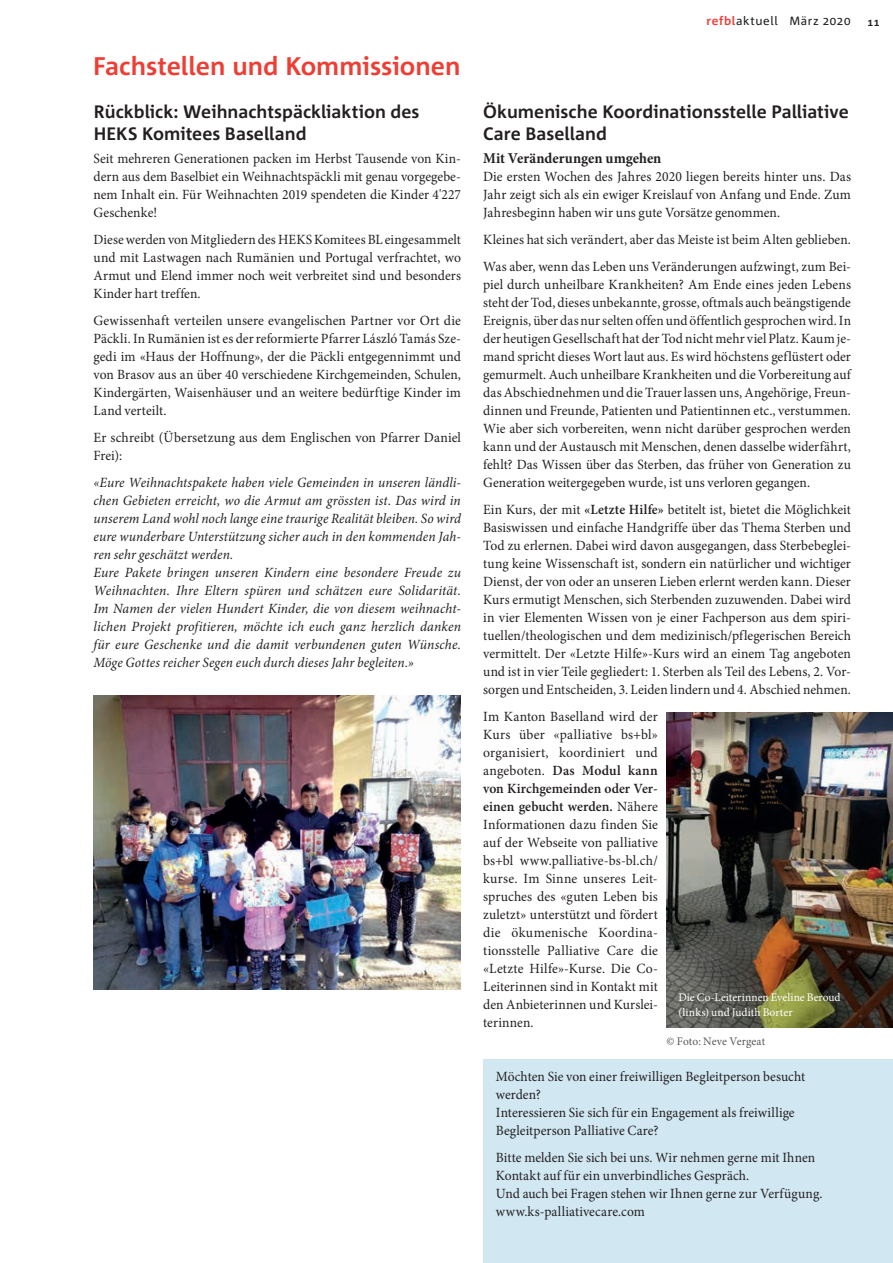
<style>
.page{position:relative;width:893px;height:1263px;background:#fff}
.page>*{position:absolute;margin:0;border:0;box-sizing:border-box;transform-origin:0 0}
.t1{font:700 25.5px "Corpid C1";color:#ee3e34}
.t2{font:700 18px/21.6px "Corpid C1";color:#231f20}
.t3{font:700 15px "Minion Pro";color:#231f20;scale:.96 1}
.t4{font:14.1px/18px "Minion Pro";color:#231f20;text-align:justify}
.t5{font:14.1px/18px "Minion Pro";color:#231f20;text-align:justify;scale:.96 1}
.t6{font:italic 14.1px/18px "Minion Pro";letter-spacing:.01em;color:#231f20;scale:.96 1}
.t7{font:12px "Corpid C1";letter-spacing:.05em;color:#231f20}
.t8{font:11.7px/15px "Minion Pro";color:#fff}
.t9{font:11.7px "Minion Pro";letter-spacing:.005em;color:#57585a}
.t10{font:700 10.5px "Corpid C1";color:#231f20}
.s1{font-weight:700;color:#ee3e34}
.s2{font-weight:600}
</style>
<div class="page">
<div style="left:483px;top:1060px;width:410px;height:203px;background:#d1e7f2"></div>
<img style="left:94px;top:696px;width:367px;height:294px">
<img style="left:666px;top:713px;width:227px;height:315px">
<h1 class="t1" style="left:93px;top:50px;width:369px">Fachstellen und Kommissionen</h1>
<p class="t2" style="left:94px;top:101px;width:327px">Rückblick: Weihnachtspäckliaktion des<br>HEKS Komitees Baselland</p>
<p class="t5" style="left:94px;top:150px;width:384px">Seit mehreren Generationen packen im Herbst Tausende von Kin&shy;dern aus dem Baselbiet ein Weihnachtspäckli mit genau vorgegebe&shy;nem Inhalt ein. Für Weihnachten 2019 spendeten die Kinder 4'227<br>Geschenke!</p>
<p class="t5" style="left:94px;top:231px;width:384px">Diese werden von Mitgliedern des HEKS Komitees BL eingesammelt und mit Lastwagen nach Rumänien und Portugal verfrachtet, wo Armut und Elend immer noch weit verbreitet sind und besonders Kinder hart treffen.</p>
<p class="t4" style="left:94px;top:312px;width:369px">Gewissenhaft verteilen unsere evangelischen Partner vor Ort die Päckli. In Rumänien ist es der reformierte Pfarrer László Tamás Sze&shy;gedi im «Haus der Hoffnung», der die Päckli entgegennimmt und von Brasov aus an über 40 verschiedene Kirchgemeinden, Schulen, Kindergärten, Waisenhäuser und an weitere bedürftige Kinder im Land verteilt.</p>
<p class="t4" style="left:94px;top:429px;width:369px">Er schreibt (Übersetzung aus dem Englischen von Pfarrer Daniel<br>Frei):</p>
<p class="t6" style="left:94px;top:474px;width:384px">«Eure Weihnachtspakete haben viele Gemeinden in unseren ländli&shy;chen Gebieten erreicht, wo die Armut am grössten ist. Das wird in unserem Land wohl noch lange eine traurige Realität bleiben. So wird eure wunderbare Unterstützung sicher auch in den kommenden Jah&shy;ren sehr geschätzt werden.<br>Eure Pakete bringen unseren Kindern eine besondere Freude zu Weihnachten. Ihre Eltern spüren und schätzen eure Solidarität.<br>Im Namen der vielen Hundert Kinder, die von diesem weihnacht&shy;lichen Projekt profitieren, möchte ich euch ganz herzlich danken für eure Geschenke und die damit verbundenen guten Wünsche.<br>Möge Gottes reicher Segen euch durch dieses Jahr begleiten.»</p>
<p class="t7" style="left:706px;top:14px;width:146px"><span class="s1">refbl</span>aktuell März 2020</p>
<p class="t10" style="left:867px;top:15px;width:14px">11</p>
<p class="t2" style="left:483px;top:101px;width:367px">Ökumenische Koordinationsstelle Palliative<br>Care Baselland</p>
<p class="t3" style="left:483px;top:150px;width:187px">Mit Veränderungen umgehen</p>
<p class="t4" style="left:483px;top:168px;width:369px">Die ersten Wochen des Jahres 2020 liegen bereits hinter uns. Das Jahr zeigt sich als ein ewiger Kreislauf von Anfang und Ende. Zum Jahresbeginn haben wir uns gute Vorsätze genommen.</p>
<p class="t5" style="left:483px;top:226px;width:385px;line-height:27px">Kleines hat sich verändert, aber das Meiste ist beim Alten geblieben.<br>Was aber, wenn das Leben uns Veränderungen aufzwingt, zum Bei-</p>
<p class="t4" style="left:483px;top:276px;width:369px">piel durch unheilbare Krankheiten? Am Ende eines jeden Lebens steht der Tod, dieses unbekannte, grosse, oftmals auch beängstigende Ereignis, über das nur selten offen und öffentlich gesprochen wird. In der heutigen Gesellschaft hat der Tod nicht mehr viel Platz. Kaum je&shy;mand spricht dieses Wort laut aus. Es wird höchstens geflüstert oder gemurmelt. Auch unheilbare Krankheiten und die Vorbereitung auf das Abschiednehmen und die Trauer lassen uns, Angehörige, Freun&shy;dinnen und Freunde, Patienten und Patientinnen etc., verstummen.<br>Wie aber sich vorbereiten, wenn nicht darüber gesprochen werden kann und der Austausch mit Menschen, denen dasselbe widerfährt, fehlt? Das Wissen über das Sterben, das früher von Generation zu Generation weitergegeben wurde, ist uns verloren gegangen.</p>
<p class="t5" style="left:483px;top:501px;width:385px">Ein Kurs, der mit <span class="s2">«Letzte Hilfe»</span> betitelt ist, bietet die Möglichkeit Basiswissen und einfache Handgriffe über das Thema Sterben und Tod zu erlernen. Dabei wird davon ausgegangen, dass Sterbebeglei&shy;tung keine Wissenschaft ist, sondern ein natürlicher und wichtiger Dienst, der von oder an unseren Lieben erlernt werden kann. Dieser Kurs ermutigt Menschen, sich Sterbenden zuzuwenden. Dabei wird in vier Elementen Wissen von je einer Fachperson aus dem spiri&shy;tuellen/theologischen und dem medizinisch/pflegerischen Bereich vermittelt. Der «Letzte Hilfe»-Kurs wird an einem Tag angeboten und ist in vier Teile gegliedert: 1. Sterben als Teil des Lebens, 2. Vor&shy;sorgen und Entscheiden, 3. Leiden lindern und 4. Abschied nehmen.</p>
<p class="t4" style="left:483px;top:708px;width:176px">Im Kanton Baselland wird der Kurs über «palliative bs+bl» organisiert, koordiniert und angeboten. <span class="s2">Das Modul kann von Kirchgemeinden oder Ver&shy;einen gebucht werden.</span> Nähere Informationen dazu finden Sie auf der Webseite von palliative bs+bl www.palliative-bs-bl.ch/ kurse. Im Sinne unseres Leit&shy;spruches des «guten Leben bis zuletzt» unterstützt und fördert die ökumenische Koordina&shy;tionsstelle Palliative Care die «Letzte Hilfe»-Kurse. Die Co-Leiterinnen sind in Kontakt mit den Anbieterinnen und Kurslei&shy;terinnen.</p>
<p class="t8" style="left:678px;top:990px;width:164px">Die Co-Leiterinnen Eveline Beroud (links) und Judith Borter</p>
<p class="t9" style="left:666px;top:1033px;width:100px">© Foto: Neve Vergeat</p>
<p class="t5" style="left:496px;top:1068px;width:324px;text-align:left">Möchten Sie von einer freiwilligen Begleitperson besucht werden?<br>Interessieren Sie sich für ein Engagement als freiwillige Begleitperson Palliative Care?</p>
<p class="t5" style="left:496px;top:1149px;width:342px;text-align:left">Bitte melden Sie sich bei uns. Wir nehmen gerne mit Ihnen Kontakt auf für ein unverbindliches Gespräch.<br>Und auch bei Fragen stehen wir Ihnen gerne zur Verfügung. www.ks-palliativecare.com</p>
</div>
